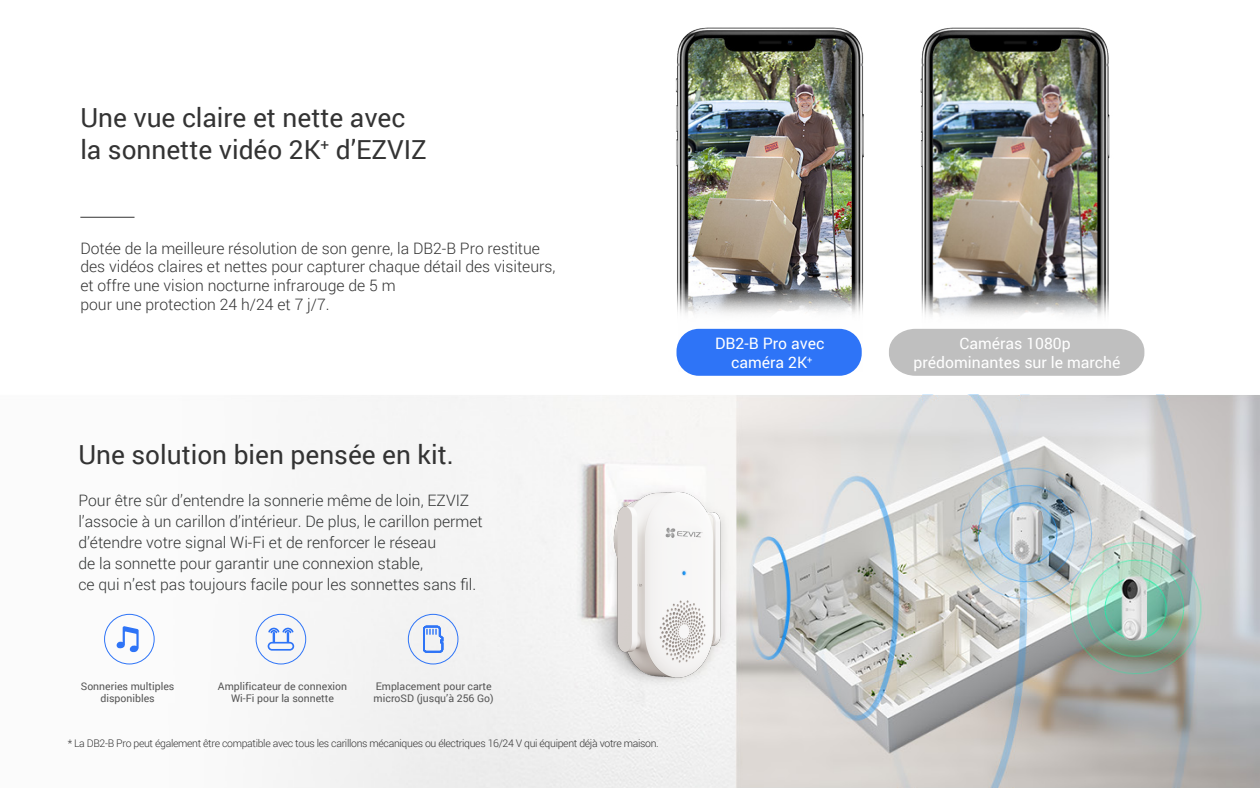
<style>
.page{position:relative;width:1260px;height:788px;background:#fff}
.page>*{position:absolute;margin:0;border:0;box-sizing:border-box;transform-origin:0 0}
.t1{font:26.25px/31.5px "Roboto";color:#333}
.t2{font:300 15.75px/21px "Roboto";color:#313333}
.t3{font:300 15.75px/18.9px "Roboto";color:#333}
.t4{font:15.75px/18.9px "Roboto";color:#fff;text-align:center}
.t5{font:300 10.5px "Roboto";letter-spacing:-.03em;color:#333}
.t6{font:10.5px/12.6px "Roboto";color:#555;text-align:center}
</style>
<div class="page">
<img style="left:104px;top:395px;width:1156px;height:393px">
<div style="left:104px;top:614px;width:51px;height:50px;border:1px solid #2e74f7;border-radius:50%"></div>
<div style="left:256px;top:614px;width:50px;height:50px;border:1px solid #2e74f7;border-radius:50%"></div>
<svg style="left:116px;top:626px;width:23px;height:26px"></svg>
<svg style="left:268px;top:627px;width:26px;height:23px"></svg>
<img style="left:675px;top:27px;width:189px;height:344px">
<img style="left:915px;top:27px;width:203px;height:302px">
<div style="left:677px;top:329px;width:185px;height:47px;background:#2e74f7;border-radius:22px"></div>
<img style="left:378px;top:432px;width:619px;height:290px">
<div style="left:889px;top:329px;width:255px;height:47px;background:#bfbfbf"></div>
<hr style="left:80px;top:217px;width:55px;height:1px;background:#333">
<h1 class="t1" style="left:80px;top:101px;width:348px">Une vue claire et nette avec la sonnette vidéo 2K<sup>+</sup> d’EZVIZ</h1>
<p class="t3" style="left:80px;top:238px;width:477px">Dotée de la meilleure résolution de son genre, la DB2-B Pro restitue des vidéos claires et nettes pour capturer chaque détail des visiteurs, et offre une vision nocturne infrarouge de 5 m<br>pour une protection 24 h/24 et 7 j/7.</p>
<h1 class="t1" style="left:78px;top:438px;width:377px">Une solution bien pensée en kit.</h1>
<p class="t2" style="left:78px;top:489px;width:406px">Pour être sûr d’entendre la sonnerie même de loin, EZVIZ l’associe à un carillon d’intérieur. De plus, le carillon permet d’étendre votre signal Wi-Fi et de renforcer le réseau<br>de la sonnette pour garantir une connexion stable,<br>ce qui n’est pas toujours facile pour les sonnettes sans fil.</p>
<p class="t6" style="left:81px;top:679px;width:95px">Sonneries multiples disponibles</p>
<p class="t6" style="left:218px;top:679px;width:131px">Amplificateur de connexion<br>Wi-Fi pour la sonnette</p>
<p class="t6" style="left:374px;top:679px;width:122px;text-align:left">Emplacement pour carte microSD (jusqu’à 256 Go)</p>
<p class="t5" style="left:68px;top:735px;width:593px">* La DB2-B Pro peut également être compatible avec tous les carillons mécaniques ou électriques 16/24 V qui équipent déjà votre maison.</p>
<p class="t4" style="left:715px;top:333px;width:111px">DB2-B Pro avec caméra 2K<sup>+</sup></p>
<p class="t4" style="left:914px;top:333px;width:209px">Caméras 1080p prédominantes sur le marché</p>
</div>
